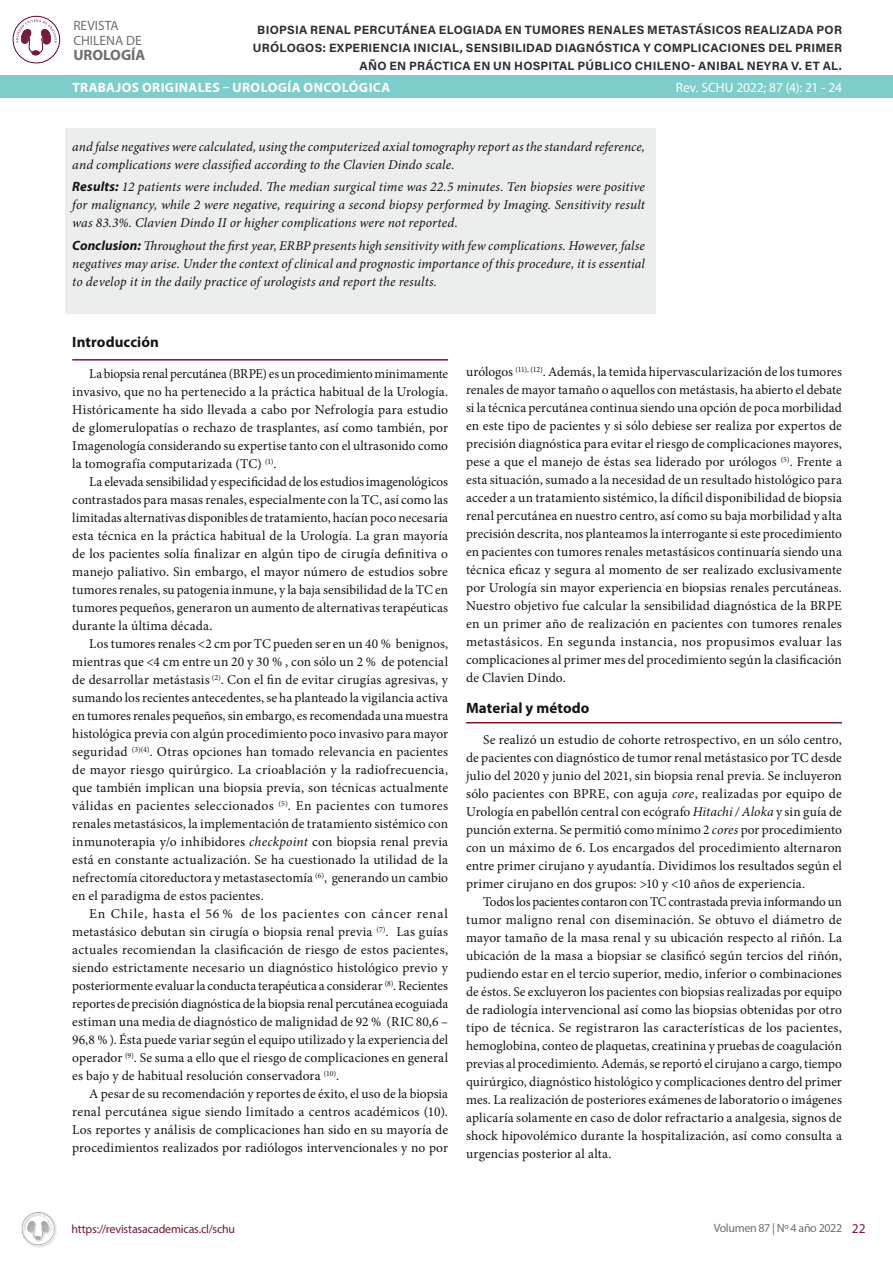
<style>
.page{position:relative;width:893px;height:1263px;background:#fff}
.page>*{position:absolute;margin:0;border:0;box-sizing:border-box;transform-origin:0 0}
.t1{font:700 15px "Myriad Pro";letter-spacing:.005em;color:#141414}
.t2{font:700 15px "Myriad Pro";color:#6d6e71}
.t3{font:13.5px/18px "Minion Pro";letter-spacing:.005em;color:#141414;text-align:justify}
.t4{font:italic 13.5px/18px "Minion Pro";letter-spacing:.005em;color:#141414;text-align:justify}
.t5{font:700 13.5px "Myriad Pro";letter-spacing:.03em;color:#fff}
.t6{font:13.5px "Myriad Pro";letter-spacing:-.005em;color:#fff}
.t7{font:13.5px/15px "Myriad Pro";color:#6d6e71}
.t8{font:700 12px/18px "Acumin Pro";letter-spacing:.02em;color:#2e2e2f;text-align:right}
.t9{font:12px "Myriad Pro";letter-spacing:-.015em;color:#761a28}
.t10{font:12px "Myriad Pro";letter-spacing:-.03em;color:#6d6e71}
.s1{font-family:"Myriad Pro";font-weight:700}
.s2{font-style:italic}
.s3{font-size:13.5px;color:#8d0f48}
</style>
<div class="page">
<div style="left:0;top:1193px;width:79px;height:61px;background:#000;opacity:.07"></div>
<svg style="left:24px;top:1214px;width:29px;height:25px"></svg>
<svg style="left:16px;top:19px;width:41px;height:36px"></svg>
<div style="left:0;top:75px;width:893px;height:23px;background:#7dcdca"></div>
<div style="left:65px;top:128px;width:590px;height:186px;background:#eceded"></div>
<hr style="left:72px;top:359px;width:376px;height:2px;background:#761a28">
<hr style="left:466px;top:722px;width:376px;height:1px;background:#761a28">
<p class="t7" style="left:73px;top:17px;width:70px">REVISTA<br>CHILENA DE</p>
<p class="t2" style="left:73px;top:45px;width:74px">UROLOGÍA</p>
<p class="t8" style="left:253px;top:20px;width:591px">BIOPSIA RENAL PERCUTÁNEA ELOGIADA EN TUMORES RENALES METASTÁSICOS REALIZADA POR<br>URÓLOGOS: EXPERIENCIA INICIAL, SENSIBILIDAD DIAGNÓSTICA Y COMPLICACIONES DEL PRIMER<br>AÑO EN PRÁCTICA EN UN HOSPITAL PÚBLICO CHILENO- ANIBAL NEYRA V. ET AL.</p>
<p class="t5" style="left:72px;top:78px;width:319px">TRABAJOS ORIGINALES – UROLOGÍA ONCOLÓGICA</p>
<p class="t6" style="left:676px;top:79px;width:168px">Rev. SCHU 2022; 87 (4): 21 - 24</p>
<p class="t4" style="left:72px;top:138px;width:574px">and false negatives were calculated, using the computerized axial tomography report as the standard reference, and complications were classified according to the Clavien Dindo scale.</p>
<p class="t4" style="left:72px;top:178px;width:574px"><span class="s1">Results:</span> 12 patients were included. The median surgical time was 22.5 minutes. Ten biopsies were positive for malignancy, while 2 were negative, requiring a second biopsy performed by Imaging. Sensitivity result was 83.3%. Clavien Dindo II or higher complications were not reported.</p>
<p class="t4" style="left:72px;top:236px;width:574px"><span class="s1">Conclusion:</span> Throughout the first year, ERBP presents high sensitivity with few complications. However, false negatives may arise. Under the context of clinical and prognostic importance of this procedure, it is essential to develop it in the daily practice of urologists and report the results.</p>
<p class="t1" style="left:72px;top:332px;width:88px">Introducción</p>
<p class="t3" style="left:72px;top:365px;width:377px;text-indent:17px">La biopsia renal percutánea (BRPE) es un procedimiento minimamente invasivo, que no ha pertenecido a la práctica habitual de la Urología.<br>Históricamente ha sido llevada a cabo por Nefrología para estudio de glomerulopatías o rechazo de trasplantes, así como también, por Imagenología considerando su expertise tanto con el ultrasonido como la tomografía computarizada (TC) <sup>(1)</sup>.</p>
<p class="t3" style="left:72px;top:473px;width:377px;text-indent:17px">La elevada sensibilidad y especificidad de los estudios imagenológicos contrastados para masas renales, especialmente con la TC, así como las limitadas alternativas disponibles de tratamiento, hacían poco necesaria esta técnica en la práctica habitual de la Urología. La gran mayoría de los pacientes solía finalizar en algún tipo de cirugía definitiva o manejo paliativo. Sin embargo, el mayor número de estudios sobre tumores renales, su patogenia inmune, y la baja sensibilidad de la TC en tumores pequeños, generaron un aumento de alternativas terapéuticas durante la última década.</p>
<p class="t3" style="left:72px;top:635px;width:377px;text-indent:17px">Los tumores renales &lt;2 cm por TC pueden ser en un 40 % benignos, mientras que &lt;4 cm entre un 20 y 30 % , con sólo un 2 % de potencial de desarrollar metástasis <sup>(2)</sup>. Con el fin de evitar cirugías agresivas, y sumando los recientes antecedentes, se ha planteado la vigilancia activa en tumores renales pequeños, sin embargo, es recomendada una muestra histológica previa con algún procedimiento poco invasivo para mayor seguridad <sup>(3)(4)</sup>. Otras opciones han tomado relevancia en pacientes de mayor riesgo quirúrgico. La crioablación y la radiofrecuencia, que también implican una biopsia previa, son técnicas actualmente válidas en pacientes seleccionados <sup>(5)</sup>. En pacientes con tumores renales metastásicos, la implementación de tratamiento sistémico con inmunoterapia y/o inhibidores <span class="s2">checkpoint</span> con biopsia renal previa está en constante actualización. Se ha cuestionado la utilidad de la nefrectomía citoreductora y metastasectomía <sup>(6)</sup>, generando un cambio en el paradigma de estos pacientes.</p>
<p class="t3" style="left:72px;top:905px;width:377px;text-indent:17px">En Chile, hasta el 56 % de los pacientes con cáncer renal metastásico debutan sin cirugía o biopsia renal previa <sup>(7)</sup>. Las guías actuales recomiendan la clasificación de riesgo de estos pacientes, siendo estrictamente necesario un diagnóstico histológico previo y posteriormente evaluar la conducta terapéutica a considerar <sup>(8)</sup>. Recientes reportes de precisión diagnóstica de la biopsia renal percutánea ecoguiada estiman una media de diagnóstico de malignidad de 92 % (RIC 80,6 – 96,8 % ). Ésta puede variar según el equipo utilizado y la experiencia del operador <sup>(9)</sup>. Se suma a ello que el riesgo de complicaciones en general es bajo y de habitual resolución conservadora <sup>(10)</sup>.</p>
<p class="t3" style="left:72px;top:1085px;width:377px;text-indent:17px">A pesar de su recomendación y reportes de éxito, el uso de la biopsia renal percutánea sigue siendo limitado a centros académicos (10).<br>Los reportes y análisis de complicaciones han sido en su mayoría de procedimientos realizados por radiólogos intervencionales y no por</p>
<p class="t3" style="left:466px;top:363px;width:377px">urólogos <sup>(11),</sup> <sup>(12)</sup>. Además, la temida hipervascularización de los tumores renales de mayor tamaño o aquellos con metástasis, ha abierto el debate si la técnica percutánea continua siendo una opción de poca morbilidad en este tipo de pacientes y si sólo debiese ser realiza por expertos de precisión diagnóstica para evitar el riesgo de complicaciones mayores, pese a que el manejo de éstas sea liderado por urólogos <sup>(5)</sup>. Frente a esta situación, sumado a la necesidad de un resultado histológico para acceder a un tratamiento sistémico, la díficil disponibilidad de biopsia renal percutánea en nuestro centro, así como su baja morbilidad y alta precisión descrita, nos planteamos la interrogante si este procedimiento en pacientes con tumores renales metastásicos continuaría siendo una técnica eficaz y segura al momento de ser realizado exclusivamente por Urología sin mayor experiencia en biopsias renales percutáneas.<br>Nuestro objetivo fue calcular la sensibilidad diagnóstica de la BRPE en un primer año de realización en pacientes con tumores renales metastásicos. En segunda instancia, nos propusimos evaluar las complicaciones al primer mes del procedimiento según la clasificación de Clavien Dindo.</p>
<p class="t1" style="left:466px;top:698px;width:125px">Material y método</p>
<p class="t3" style="left:466px;top:730px;width:377px;text-indent:17px">Se realizó un estudio de cohorte retrospectivo, en un sólo centro, de pacientes con diagnóstico de tumor renal metástasico por TC desde julio del 2020 y junio del 2021, sin biopsia renal previa. Se incluyeron sólo pacientes con BPRE, con aguja <span class="s2">core</span>, realizadas por equipo de Urología en pabellón central con ecógrafo <span class="s2">Hitachi / Aloka</span> y sin guía de punción externa. Se permitió como mínimo 2 <span class="s2">cores</span> por procedimiento con un máximo de 6. Los encargados del procedimiento alternaron entre primer cirujano y ayudantía. Dividimos los resultados según el primer cirujano en dos grupos: &gt;10 y &lt;10 años de experiencia.</p>
<p class="t3" style="left:466px;top:892px;width:377px;text-indent:17px">Todos los pacientes contaron con TC contrastada previa informando un tumor maligno renal con diseminación. Se obtuvo el diámetro de mayor tamaño de la masa renal y su ubicación respecto al riñón. La ubicación de la masa a biopsiar se clasificó según tercios del riñón, pudiendo estar en el tercio superior, medio, inferior o combinaciones de éstos. Se excluyeron los pacientes con biopsias realizadas por equipo de radiología intervencional así como las biopsias obtenidas por otro tipo de técnica. Se registraron las características de los pacientes, hemoglobina, conteo de plaquetas, creatinina y pruebas de coagulación previas al procedimiento. Además, se reportó el cirujano a cargo, tiempo quirúrgico, diagnóstico histológico y complicaciones dentro del primer mes. La realización de posteriores exámenes de laboratorio o imágenes aplicaría solamente en caso de dolor refractario a analgesia, signos de shock hipovolémico durante la hospitalización, así como consulta a urgencias posterior al alta.</p>
<p class="t9" style="left:71px;top:1221px;width:165px">https://revistasacademicas.cl/schu</p>
<p class="t10" style="left:714px;top:1220px;width:153px">Volumen 87 | Nº 4 año 2022 <span class="s3">22</span></p>
</div>
